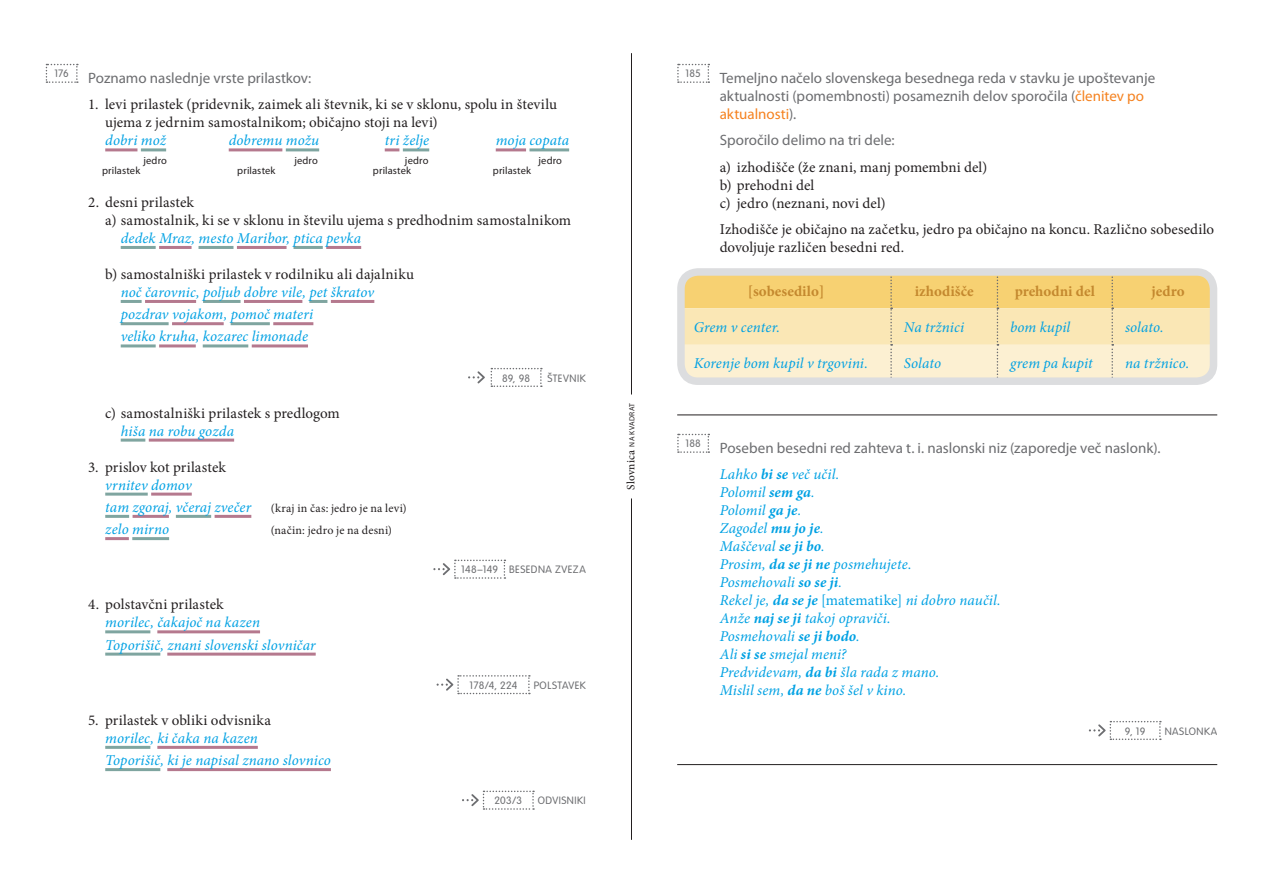
<style>
.page{position:relative;width:1263px;height:893px;background:#fff}
.page>*{position:absolute;margin:0;border:0;box-sizing:border-box;transform-origin:0 0}
.t1{font:italic 15px/18px "Minion Pro";letter-spacing:.005em;color:#00a1e3}
.t2{font:15px/18px "Minion Pro";letter-spacing:.01em;color:#231f20}
.t3{font:15px/18px "Myriad Pro";color:#6c6d70}
.t4{font:700 15px "Minion Pro";color:#c4892f}
.t5{font:12px "Minion Pro";letter-spacing:.015em;color:#231f20}
.t6{font:300 10.5px "VAG Rounded CC";letter-spacing:.04em;color:#6c6d70}
.t7{font:10.5px "Myriad Pro";letter-spacing:.015em;color:#231f20}
.t8{font:7.5px "Myriad Pro";letter-spacing:.045em;color:#231f20}
.s1{font-family:"Minion Pro";font-weight:500;font-size:11.25px}
.s2{color:#f58220}
.s3{font-weight:700}
.s4{font-style:normal}
</style>
<div class="page">
<hr style="left:105px;top:148px;width:32px;height:3px;background:#b5798e">
<hr style="left:141px;top:148px;width:25px;height:3px;background:#7fa5a0">
<hr style="left:229px;top:148px;width:53px;height:3px;background:#b5798e">
<hr style="left:286px;top:148px;width:33px;height:3px;background:#7fa5a0">
<hr style="left:385px;top:148px;width:14px;height:3px;background:#b5798e">
<hr style="left:403px;top:148px;width:26px;height:3px;background:#7fa5a0">
<hr style="left:496px;top:148px;width:30px;height:3px;background:#b5798e">
<hr style="left:529px;top:148px;width:40px;height:3px;background:#7fa5a0">
<hr style="left:121px;top:246px;width:35px;height:3px;background:#7fa5a0">
<hr style="left:159px;top:246px;width:33px;height:3px;background:#b5798e">
<hr style="left:198px;top:246px;width:35px;height:3px;background:#7fa5a0">
<hr style="left:237px;top:246px;width:50px;height:3px;background:#b5798e">
<hr style="left:293px;top:246px;width:30px;height:3px;background:#7fa5a0">
<hr style="left:326px;top:246px;width:35px;height:3px;background:#b5798e">
<hr style="left:121px;top:300px;width:21px;height:3px;background:#7fa5a0">
<hr style="left:145px;top:300px;width:51px;height:3px;background:#b5798e">
<hr style="left:203px;top:300px;width:38px;height:3px;background:#7fa5a0">
<hr style="left:244px;top:300px;width:58px;height:3px;background:#b5798e">
<hr style="left:309px;top:300px;width:18px;height:3px;background:#7fa5a0">
<hr style="left:331px;top:300px;width:43px;height:3px;background:#b5798e">
<hr style="left:121px;top:322px;width:48px;height:3px;background:#7fa5a0">
<hr style="left:172px;top:322px;width:52px;height:3px;background:#b5798e">
<hr style="left:231px;top:322px;width:39px;height:3px;background:#7fa5a0">
<hr style="left:273px;top:322px;width:40px;height:3px;background:#b5798e">
<hr style="left:121px;top:344px;width:35px;height:3px;background:#7fa5a0">
<hr style="left:159px;top:344px;width:37px;height:3px;background:#b5798e">
<hr style="left:203px;top:344px;width:45px;height:3px;background:#7fa5a0">
<hr style="left:252px;top:344px;width:56px;height:3px;background:#b5798e">
<hr style="left:121px;top:439px;width:24px;height:3px;background:#7fa5a0">
<hr style="left:149px;top:439px;width:85px;height:3px;background:#b5798e">
<hr style="left:105px;top:493px;width:43px;height:3px;background:#7fa5a0">
<hr style="left:151px;top:493px;width:41px;height:3px;background:#b5798e">
<hr style="left:105px;top:515px;width:24px;height:3px;background:#7fa5a0">
<hr style="left:133px;top:515px;width:36px;height:3px;background:#b5798e">
<hr style="left:176px;top:515px;width:35px;height:3px;background:#7fa5a0">
<hr style="left:215px;top:515px;width:36px;height:3px;background:#b5798e">
<hr style="left:105px;top:537px;width:24px;height:3px;background:#b5798e">
<hr style="left:132px;top:537px;width:37px;height:3px;background:#7fa5a0">
<hr style="left:105px;top:630px;width:45px;height:3px;background:#7fa5a0">
<hr style="left:157px;top:630px;width:103px;height:3px;background:#b5798e">
<hr style="left:105px;top:653px;width:55px;height:3px;background:#7fa5a0">
<hr style="left:167px;top:653px;width:149px;height:3px;background:#b5798e">
<hr style="left:105px;top:746px;width:45px;height:3px;background:#7fa5a0">
<hr style="left:157px;top:746px;width:101px;height:3px;background:#b5798e">
<hr style="left:105px;top:768px;width:55px;height:3px;background:#7fa5a0">
<hr style="left:167px;top:768px;width:164px;height:3px;background:#b5798e">
<svg style="left:46px;top:64px;width:32px;height:19px"></svg>
<svg style="left:468px;top:371px;width:17px;height:12px"></svg>
<svg style="left:491px;top:368px;width:51px;height:19px"></svg>
<svg style="left:433px;top:560px;width:72px;height:19px"></svg>
<svg style="left:437px;top:675px;width:93px;height:19px"></svg>
<svg style="left:462px;top:791px;width:72px;height:19px"></svg>
<svg style="left:677px;top:64px;width:32px;height:19px"></svg>
<svg style="left:686px;top:277px;width:522px;height:99px;background:#f8e2a8"></svg>
<div style="left:677px;top:268px;width:540px;height:117px;border:8px solid #dcdddf;border-radius:17px"></div>
<hr style="left:677px;top:415px;width:540px;height:1px;background:#231f20">
<hr style="left:677px;top:764px;width:540px;height:1px;background:#231f20">
<svg style="left:677px;top:434px;width:32px;height:19px"></svg>
<svg style="left:1089px;top:721px;width:72px;height:19px"></svg>
<hr style="left:631px;top:498px;width:1px;height:342px;background:#231f20">
<hr style="left:631px;top:53px;width:1px;height:341px;background:#231f20">
<p class="t6" style="left:54px;top:68px;width:16px">176</p>
<p class="t3" style="left:88px;top:69px;width:225px">Poznamo naslednje vrste prilastkov:</p>
<p class="t2" style="left:105px;top:96px;width:453px;text-indent:-17px">1. levi prilastek (pridevnik, zaimek ali števnik, ki se v sklonu, spolu in številu ujema z jedrnim samostalnikom; običajno stoji na levi)</p>
<p class="t1" style="left:105px;top:132px;width:62px">dobri mož</p>
<p class="t1" style="left:229px;top:132px;width:92px">dobremu možu</p>
<p class="t1" style="left:385px;top:132px;width:46px">tri želje</p>
<p class="t1" style="left:496px;top:132px;width:75px">moja copata</p>
<p class="t7" style="left:143px;top:153px;width:25px">jedro</p>
<p class="t7" style="left:294px;top:153px;width:25px">jedro</p>
<p class="t7" style="left:405px;top:153px;width:25px">jedro</p>
<p class="t7" style="left:538px;top:153px;width:25px">jedro</p>
<p class="t7" style="left:102px;top:164px;width:40px">prilastek</p>
<p class="t7" style="left:237px;top:164px;width:40px">prilastek</p>
<p class="t7" style="left:373px;top:164px;width:40px">prilastek</p>
<p class="t7" style="left:493px;top:164px;width:40px">prilastek</p>
<p class="t2" style="left:105px;top:193px;width:467px;text-indent:-17px">2. desni prilastek<br>a) samostalnik, ki se v sklonu in številu ujema s predhodnim samostalnikom</p>
<p class="t1" style="left:121px;top:229px;width:242px">dedek Mraz, mesto Maribor, ptica pevka</p>
<p class="t2" style="left:105px;top:265px;width:310px">b) samostalniški prilastek v rodilniku ali dajalniku</p>
<p class="t1" style="left:121px;top:281px;width:255px;line-height:22.2px">noč čarovnic, poljub dobre vile, pet škratov pozdrav vojakom, pomoč materi<br>veliko kruha, kozarec limonade</p>
<p class="t6" style="left:502px;top:372px;width:30px">89, 98</p>
<p class="t6" style="left:547px;top:372px;width:40px">ŠTEVNIK</p>
<p class="t2" style="left:105px;top:404px;width:236px">c) samostalniški prilastek s predlogom</p>
<p class="t1" style="left:121px;top:422px;width:115px">hiša na robu gozda</p>
<p class="t2" style="left:88px;top:458px;width:139px">3. prislov kot prilastek</p>
<p class="t1" style="left:105px;top:474px;width:148px;line-height:22.2px">vrnitev domov<br>tam zgoraj, včeraj zvečer</p>
<p class="t5" style="left:271px;top:500px;width:138px">(kraj in čas: jedro je na levi)</p>
<p class="t1" style="left:105px;top:520px;width:65px">zelo mirno</p>
<p class="t5" style="left:271px;top:522px;width:123px">(način: jedro je na desni)</p>
<p class="t2" style="left:88px;top:596px;width:137px">4. polstavčni prilastek</p>
<p class="t1" style="left:105px;top:611px;width:212px;line-height:22.2px">morilec, čakajoč na kazen<br>Toporišič, znani slovenski slovničar</p>
<p class="t2" style="left:88px;top:711px;width:184px">5. prilastek v obliki odvisnika</p>
<p class="t1" style="left:105px;top:727px;width:227px;line-height:22.2px">morilec, ki čaka na kazen<br>Toporišič, ki je napisal znano slovnico</p>
<p class="t6" style="left:461px;top:564px;width:126px">148–149 BESEDNA ZVEZA</p>
<p class="t6" style="left:470px;top:679px;width:49px">178/4, 224</p>
<p class="t6" style="left:534px;top:679px;width:54px">POLSTAVEK</p>
<p class="t6" style="left:494px;top:795px;width:29px">203/3</p>
<p class="t6" style="left:538px;top:795px;width:49px">ODVISNIKI</p>
<p class="t8" style="left:627px;top:490px;width:88px;rotate:-90deg"><span class="s1">Slovnica</span> NA KVADRAT</p>
<p class="t6" style="left:685px;top:68px;width:17px">185</p>
<p class="t3" style="left:720px;top:69px;width:437px">Temeljno načelo slovenskega besednega reda v stavku je upoštevanje aktualnosti (pomembnosti) posameznih delov sporočila (<span class="s2">členitev po aktualnosti</span>).</p>
<p class="t3" style="left:720px;top:131px;width:176px">Sporočilo delimo na tri dele:</p>
<p class="t2" style="left:720px;top:158px;width:269px">a) izhodišče (že znani, manj pomembni del) b) prehodni del<br>c) jedro (neznani, novi del)</p>
<p class="t2" style="left:720px;top:221px;width:496px">Izhodišče je običajno na začetku, jedro pa običajno na koncu. Različno sobesedilo dovoljuje različen besedni red.</p>
<p class="t4" style="left:748px;top:280px;width:78px">[sobesedilo]</p>
<p class="t4" style="left:915px;top:280px;width:60px">izhodišče</p>
<p class="t4" style="left:1015px;top:280px;width:82px">prehodni del</p>
<p class="t4" style="left:1151px;top:280px;width:35px">jedro</p>
<p class="t1" style="left:694px;top:318px;width:88px">Grem v center.</p>
<p class="t1" style="left:904px;top:318px;width:62px">Na tržnici</p>
<p class="t1" style="left:1010px;top:318px;width:62px">bom kupil</p>
<p class="t1" style="left:1125px;top:318px;width:40px">solato.</p>
<p class="t1" style="left:694px;top:355px;width:176px">Korenje bom kupil v trgovini.</p>
<p class="t1" style="left:904px;top:355px;width:39px">Solato</p>
<p class="t1" style="left:1010px;top:355px;width:84px">grem pa kupit</p>
<p class="t1" style="left:1125px;top:355px;width:66px">na tržnico.</p>
<p class="t6" style="left:685px;top:438px;width:17px">188</p>
<p class="t3" style="left:720px;top:439px;width:442px">Poseben besedni red zahteva t. i. naslonski niz (zaporedje več naslonk).</p>
<p class="t1" style="left:720px;top:466px;width:282px">Lahko <span class="s3">bi se</span> več učil.<br>Polomil <span class="s3">sem ga</span>.<br>Polomil <span class="s3">ga je</span>.<br>Zagodel <span class="s3">mu jo je</span>.<br>Maščeval <span class="s3">se ji bo</span>.<br>Prosim, <span class="s3">da se ji ne</span> posmehujete.<br>Posmehovali <span class="s3">so se ji</span>.<br>Rekel je, <span class="s3">da se je</span> <span class="s4">[matematike]</span> ni dobro naučil.<br>Anže <span class="s3">naj se ji</span> takoj opraviči.<br>Posmehovali <span class="s3">se ji bodo</span>.<br>Ali <span class="s3">si se</span> smejal meni?<br>Predvidevam, <span class="s3">da bi</span> šla rada z mano.<br>Mislil sem, <span class="s3">da ne</span> boš šel v kino.</p>
<p class="t6" style="left:1125px;top:725px;width:22px">9, 19</p>
<p class="t6" style="left:1165px;top:725px;width:54px">NASLONKA</p>
</div>
